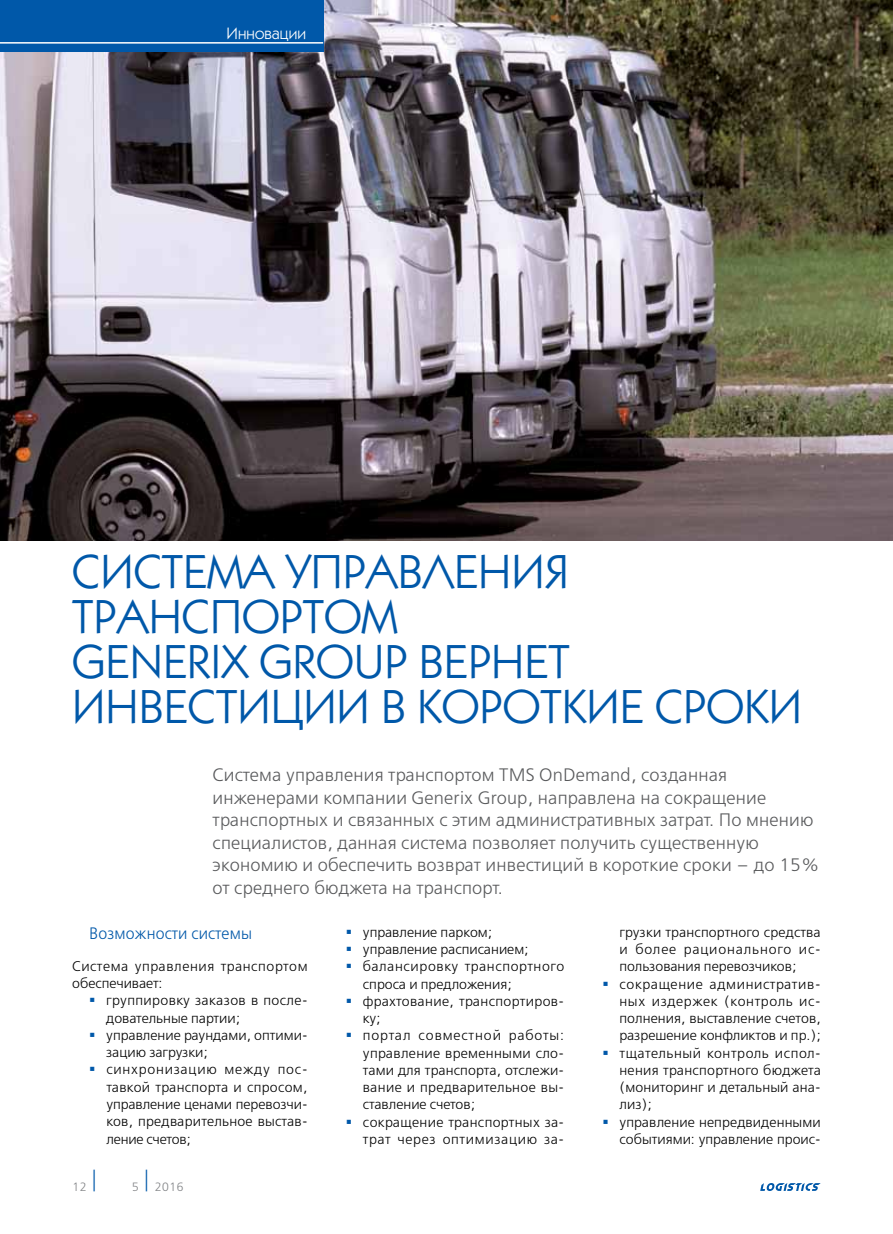
<style>
.page{position:relative;width:893px;height:1234px;background:#fff}
.page>*{position:absolute;margin:0;border:0;box-sizing:border-box;transform-origin:0 0}
.t1{font:48px/45px "Kabel C";color:#0058a9}
.t2{font:300 18px/22.5px "Free Set";letter-spacing:.01em;color:#58595b}
.t3{font:300 16.5px "Free Set";letter-spacing:.01em;color:#0058a9;scale:.95 1}
.t4{font:16.5px "Kabel C";color:#fff}
.t5{font:300 13.95px/17.2px "Free Set";letter-spacing:.005em;color:#000;text-align:justify}
.t6{font:300 13.95px/17.2px "Free Set";letter-spacing:.025em;color:#000}
.t7{font:300 13.95px/17.2px "Free Set";letter-spacing:.04em;color:#000}
.t8{font:300 12px "Free Set";color:#808285}
.s1{color:#0058a9}
</style>
<div class="page">
<svg style="left:760px;top:1183px;width:61px;height:7px"></svg>
<img style="left:0;top:0;width:893px;height:540px">
<div style="left:0;top:0;width:323px;height:51px;background:#0058a9"></div>
<hr style="left:0;top:42px;width:323px;height:2px;background:#fff">
<p class="t4" style="left:226px;top:24px;width:81px">Инновации</p>
<h1 class="t1" style="left:72px;top:548px;width:410px">СИСТЕМА УПРАВЛЕНИЯ<br>ТРАН</h1>
<h1 class="t1" style="left:72px;top:593px;width:398px;text-indent:110px">СПОРТОМ<br>GENERIX GROUP ВЕРНЕ</h1>
<h1 class="t1" style="left:549px;top:638px;width:23px">Т</h1>
<h1 class="t1" style="left:72px;top:683px;width:403px">ИН ВЕСТИЦИИ В КОРО</h1>
<h1 class="t1" style="left:540px;top:683px;width:256px">ТКИЕ СРОКИ</h1>
<p class="t2" style="left:213px;top:763px;width:608px">Система управления транспортом TMS OnDemand, созданная инженерами компании Generix Group, направлена на сокращение транспортных и связанных с этим административных затрат. По мнению специалистов, данная система позволяет получить существенную экономию и обеспечить возврат инвестиций в короткие сроки – до 15% от среднего бюджета на транспорт.</p>
<p class="t5" style="left:346px;top:922px;width:148px"><span class="s1">▪</span> управление парком;</p>
<p class="t5" style="left:346px;top:940px;width:184px"><span class="s1">▪</span> управление расписанием;</p>
<p class="t5" style="left:363px;top:957px;width:203px;text-indent:-17px"><span class="s1">▪</span> балансировку транспортного спроса и предложения;</p>
<p class="t6" style="left:363px;top:991px;width:203px;text-indent:-17px"><span class="s1">▪</span> фрахтование, транспортиров&shy;ку;</p>
<p class="t5" style="left:363px;top:1026px;width:203px;text-indent:-17px"><span class="s1">▪</span> портал совместной работы: управление временными сло&shy;тами для транспорта, отслежи&shy;вание и предварительное вы&shy;ставление счетов;</p>
<p class="t6" style="left:346px;top:1112px;width:220px;text-align:right"><span class="s1">▪</span> сокращение транспортных за&shy;трат через оптимизацию за-</p>
<p class="t3" style="left:89px;top:922px;width:173px">Возможности системы</p>
<p class="t7" style="left:72px;top:957px;width:237px">Система управления транспортом обеспечивает:</p>
<p class="t5" style="left:106px;top:991px;width:203px;text-indent:-17px"><span class="s1">▪</span> группировку заказов в после&shy;довательные партии;</p>
<p class="t5" style="left:106px;top:1026px;width:203px;text-indent:-17px"><span class="s1">▪</span> управление раундами, оптими&shy;зацию загрузки;</p>
<p class="t5" style="left:106px;top:1060px;width:203px;text-indent:-17px"><span class="s1">▪</span> синхронизацию между пос&shy;тавкой транспорта и спросом, управление ценами перевозчи&shy;ков, предварительное выстав&shy;ление счетов;</p>
<p class="t5" style="left:619px;top:922px;width:203px">грузки транспортного средства и более рационального ис&shy;пользования перевозчиков;</p>
<p class="t5" style="left:619px;top:974px;width:203px;text-indent:-17px"><span class="s1">▪</span> сокращение административ&shy;ных издержек (контроль ис&shy;полнения, выставление счетов, разрешение конфликтов и пр.);</p>
<p class="t5" style="left:619px;top:1043px;width:203px;text-indent:-17px"><span class="s1">▪</span> тщательный контроль испол&shy;нения транспортного бюджета (мониторинг и детальный ана&shy;лиз);</p>
<p class="t5" style="left:602px;top:1112px;width:220px;text-align:right"><span class="s1">▪</span> управление непредвиденными событиями: управление проис-</p>
<p class="t8" style="left:72px;top:1179px;width:28px">12<sup>│</sup></p>
<p class="t8" style="left:132px;top:1179px;width:53px">5 <sup>│</sup> 2016</p>
</div>
